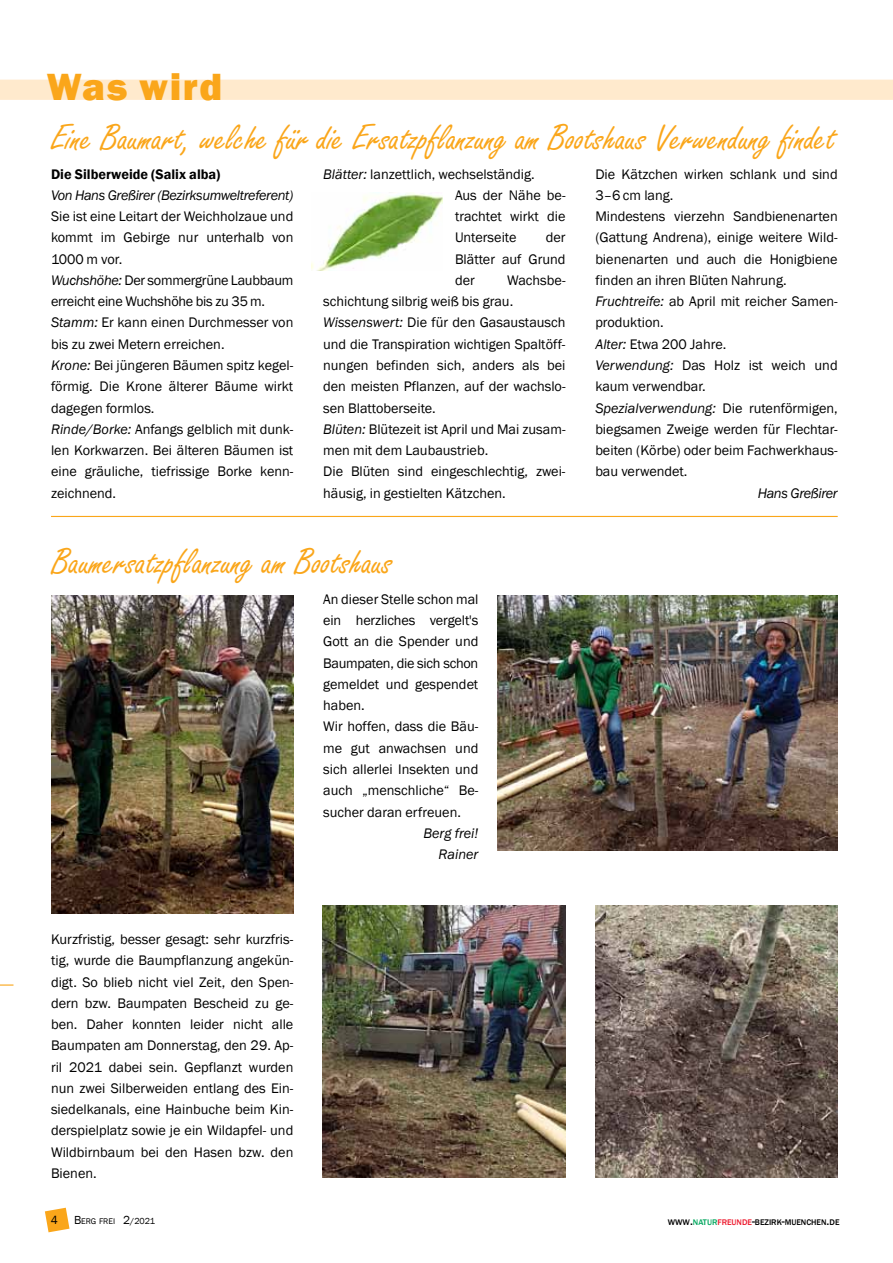
<style>
.page{position:relative;width:893px;height:1263px;background:#fff}
.page>*{position:absolute;margin:0;border:0;box-sizing:border-box;transform-origin:0 0}
.t1{font:39px "Freestyle Script";color:#faa61a}
.t2{font:800 39px "Franklin Gothic";letter-spacing:.04em;color:#faa61a}
.t3{font:14.25px/21.3px "Franklin Gothic";color:#000}
.t4{font:italic 14.25px "Franklin Gothic";letter-spacing:-.025em;color:#000}
.t5{font:600 14.25px "Franklin Gothic";color:#000}
.t6{font:italic 14.25px/21.3px "Franklin Gothic";color:#000;text-align:right}
.t7{font:12px "Franklin Gothic";color:#000}
.t8{font:500 8.4px "Franklin Gothic";color:#000}
.t9{font:8.4px "Franklin Gothic";color:#000}
.s1{font-style:italic}
.s2{font-size:12px}
.s3{font-size:9px}
.s4{color:#00a65d}
.s5{color:#ed1b2f}
</style>
<div class="page">
<svg style="left:45px;top:1208px;width:24px;height:24px"></svg>
<div style="left:0;top:80px;width:893px;height:20px;background:#ffeacd"></div>
<img style="left:312px;top:193px;width:130px;height:77px">
<hr style="left:51px;top:516px;width:787px;height:1px;background:#faa61a">
<svg style="left:0;top:984px;width:13px;height:2px"></svg>
<img style="left:51px;top:595px;width:242px;height:319px">
<img style="left:323px;top:906px;width:242px;height:272px">
<img style="left:498px;top:595px;width:340px;height:255px">
<img style="left:595px;top:906px;width:243px;height:272px">
<h1 class="t2" style="left:47px;top:61px;width:177px">Was wird</h1>
<h1 class="t1" style="left:51px;top:117px;width:786px">Eine Baumart, welche für die Ersatzpflanzung am Bootshaus Verwendung findet</h1>
<p class="t5" style="left:51px;top:165px;width:171px">Die Silberweide (Salix alba)</p>
<p class="t4" style="left:51px;top:186px;width:244px">Von Hans Greßirer (Bezirksumweltreferent)</p>
<p class="t3" style="left:51px;top:206px;width:244px">Sie ist eine Leitart der Weichholzaue und kommt im Gebirge nur unterhalb von<br>1000 m vor.<br><span class="s1">Wuchshöhe:</span> Der sommergrüne Laubbaum erreicht eine Wuchshöhe bis zu 35 m.<br><span class="s1">Stamm:</span> Er kann einen Durchmesser von bis zu zwei Metern erreichen.<br><span class="s1">Krone:</span> Bei jüngeren Bäumen spitz kegel&shy;förmig. Die Krone älterer Bäume wirkt dagegen formlos.<br><span class="s1">Rinde/Borke:</span> Anfangs gelblich mit dunk&shy;len Korkwarzen. Bei älteren Bäumen ist eine gräuliche, tiefrissige Borke kenn&shy;zeichnend.</p>
<p class="t3" style="left:455px;top:164px;width:112px;text-indent:-132px"><span class="s1">Blätter:</span> lanzettlich, wechselständig.<br>Aus der Nähe be&shy;trachtet wirkt die<br>Unterseite</p>
<p class="t3" style="left:455px;top:227px;width:112px;text-align:justify;text-indent:91px">der Blätter auf Grund der</p>
<p class="t3" style="left:323px;top:270px;width:244px;text-indent:184px">Wachsbe&shy;schichtung silbrig weiß bis grau.<br><span class="s1">Wissenswert:</span> Die für den Gasaustausch und die Transpiration wichtigen Spaltöff&shy;nungen befinden sich, anders als bei den meisten Pflanzen, auf der wachslo&shy;sen Blattoberseite.<br><span class="s1">Blüten:</span> Blütezeit ist April und Mai zusam&shy;men mit dem Laubaustrieb.<br>Die Blüten sind eingeschlechtig, zwei&shy;häusig, in gestielten Kätzchen.</p>
<h1 class="t1" style="left:52px;top:540px;width:342px">Baumersatzpflanzung am Bootshaus</h1>
<p class="t3" style="left:323px;top:589px;width:157px">An dieser Stelle schon mal ein herzliches vergelt's<br>Gott an die Spender und<br>Baumpaten, die sich schon gemeldet und gespendet haben.<br>Wir hoffen, dass die Bäu&shy;me gut anwachsen und sich allerlei Insekten und auch „menschliche“ Be&shy;sucher daran erfreuen.</p>
<p class="t6" style="left:423px;top:823px;width:56px">Berg frei!<br>Rainer</p>
<p class="t3" style="left:595px;top:164px;width:244px">Die Kätzchen wirken schlank und sind<br>3–6 cm lang.<br>Mindestens vierzehn Sandbienenarten (Gattung Andrena), einige weitere Wild&shy;bienenarten und auch die Honigbiene finden an ihren Blüten Nahrung.<br><span class="s1">Fruchtreife:</span> ab April mit reicher Samen&shy;produktion.<br><span class="s1">Alter:</span> Etwa 200 Jahre.<br><span class="s1">Verwendung:</span> Das Holz ist weich und kaum verwendbar.<br><span class="s1">Spezialverwendung:</span> Die rutenförmigen, biegsamen Zweige werden für Flechtar&shy;beiten (Körbe) oder beim Fachwerkhaus&shy;bau verwendet.</p>
<p class="t4" style="left:758px;top:484px;width:82px">Hans Greßirer</p>
<p class="t3" style="left:51px;top:929px;width:244px;text-align:justify">Kurzfristig, besser gesagt: sehr kurzfris&shy;tig, wurde die Baumpflanzung angekün&shy;digt. So blieb nicht viel Zeit, den Spen&shy;dern bzw. Baumpaten Bescheid zu ge&shy;ben. Daher konnten leider nicht alle Baumpaten am Donnerstag, den 29. Ap&shy;ril 2021 dabei sein. Gepflanzt wurden nun zwei Silberweiden entlang des Ein&shy;siedelkanals, eine Hainbuche beim Kin&shy;derspielplatz sowie je ein Wildapfel- und Wildbirnbaum bei den Hasen bzw. den Bienen.</p>
<p class="t7" style="left:51px;top:1212px;width:9px">4</p>
<p class="t9" style="left:74px;top:1216px;width:83px"><span class="s2">B</span>ERG FREI <span class="s2">2</span><span class="s3">/2021</span></p>
<p class="t8" style="left:668px;top:1216px;width:173px">WWW<span class="s2">.</span><span class="s4">NATUR</span><span class="s5">FREUNDE</span><span class="s2">-</span>BEZIRK<span class="s2">-</span>MUENCHEN<span class="s2">.</span>DE</p>
</div>
